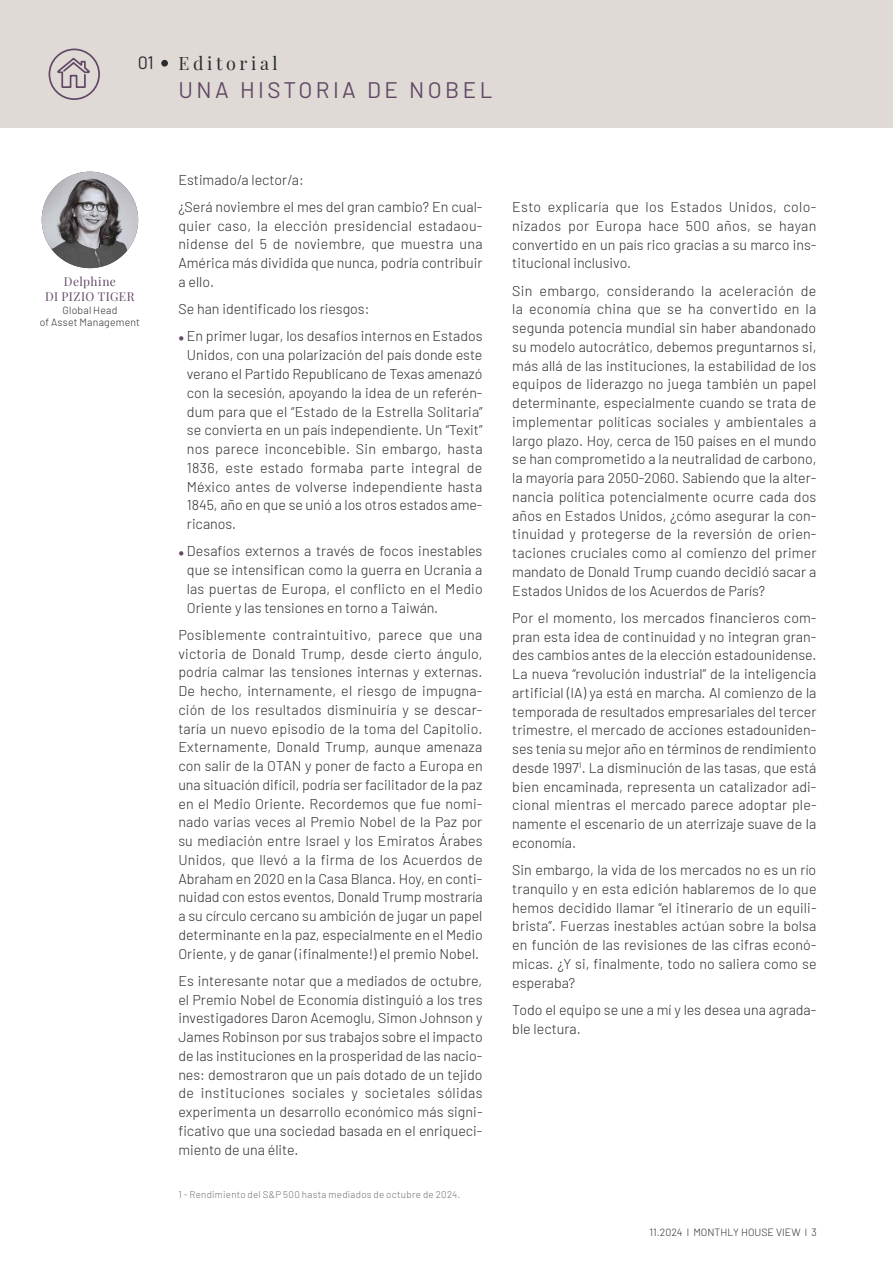
<style>
.page{position:relative;width:893px;height:1263px;background:#fff}
.page>*{position:absolute;margin:0;border:0;box-sizing:border-box;transform-origin:0 0}
.t1{font:22.5px "Barlow";letter-spacing:.15em;color:#624865}
.t2{font:18px "Playfair Display";letter-spacing:.2em;color:#2a2c30}
.t3{font:18px "Barlow";color:#2a2c30}
.t4{font:300 14.25px/18.8px "Barlow";color:#2a2c30;text-align:justify}
.t5{font:12px/14.5px "Playfair Display";letter-spacing:.03em;color:#624865;text-align:center}
.t6{font:300 10.5px/11.6px "Barlow";letter-spacing:.015em;color:#2a2c30;text-align:center}
.t7{font:300 9.75px "Barlow";letter-spacing:.03em;color:#706f6f}
.s1{font-family:"Garamond Premr Pro";font-weight:400;font-size:13.5px;color:#624865}
</style>
<div class="page">
<div style="left:0;top:0;width:893px;height:128px;background:#dfdad5"></div>
<div style="left:161px;top:60px;width:7px;height:7px;background:#2a2c30;border-radius:50%"></div>
<img style="left:42px;top:172px;width:96px;height:96px;border-radius:47px">
<svg style="left:48px;top:48px;width:52px;height:52px"></svg>
<p class="t3" style="left:138px;top:50px;width:17px">01</p>
<p class="t2" style="left:179px;top:49px;width:101px">Editorial</p>
<h1 class="t1" style="left:179px;top:74px;width:315px">UNA HISTORIA DE NOBEL</h1>
<p class="t5" style="left:45px;top:273px;width:91px">Delphine<br>DI PIZIO TIGER</p>
<p class="t6" style="left:40px;top:304px;width:102px">Global Head<br>of Asset Management</p>
<p class="t4" style="left:178px;top:165px;width:306px;line-height:27.3px">Estimado/a lector/a:<br>¿Será noviembre el mes del gran cambio? En cual-</p>
<p class="t4" style="left:178px;top:215px;width:306px">quier caso, la elección presidencial estadaou&shy;nidense del 5 de noviembre, que muestra una América más dividida que nunca, podría contribuir a ello.</p>
<p class="t4" style="left:178px;top:299px;width:193px">Se han identificado los riesgos:</p>
<p class="t4" style="left:187px;top:326px;width:297px;text-indent:-9px"><span class="s1">•</span> En primer lugar, los desafíos internos en Estados Unidos, con una polarización del país donde este verano el Partido Republicano de Texas amenazó con la secesión, apoyando la idea de un referén&shy;dum para que el “Estado de la Estrella Solitaria” se convierta en un país independiente. Un “Texit” nos parece inconcebible. Sin embargo, hasta 1836, este estado formaba parte integral de México antes de volverse independiente hasta 1845, año en que se unió a los otros estados ame&shy;ricanos.</p>
<p class="t4" style="left:187px;top:541px;width:297px;text-indent:-9px"><span class="s1">•</span> Desafíos externos a través de focos inestables que se intensifican como la guerra en Ucrania a las puertas de Europa, el conflicto en el Medio Oriente y las tensiones en torno a Taiwán.</p>
<p class="t4" style="left:178px;top:624px;width:306px">Posiblemente contraintuitivo, parece que una victoria de Donald Trump, desde cierto ángulo, podría calmar las tensiones internas y externas.<br>De hecho, internamente, el riesgo de impugna&shy;ción de los resultados disminuiría y se descar&shy;taría un nuevo episodio de la toma del Capitolio.<br>Externamente, Donald Trump, aunque amenaza con salir de la OTAN y poner de facto a Europa en una situación difícil, podría ser facilitador de la paz en el Medio Oriente. Recordemos que fue nomi&shy;nado varias veces al Premio Nobel de la Paz por su mediación entre Israel y los Emiratos Árabes Unidos, que llevó a la firma de los Acuerdos de Abraham en 2020 en la Casa Blanca. Hoy, en conti&shy;nuidad con estos eventos, Donald Trump mostraría a su círculo cercano su ambición de jugar un papel determinante en la paz, especialmente en el Medio Oriente, y de ganar (¡finalmente!) el premio Nobel.</p>
<p class="t4" style="left:178px;top:970px;width:306px">Es interesante notar que a mediados de octubre, el Premio Nobel de Economía distinguió a los tres investigadores Daron Acemoglu, Simon Johnson y James Robinson por sus trabajos sobre el impacto de las instituciones en la prosperidad de las nacio&shy;nes: demostraron que un país dotado de un tejido de instituciones sociales y societales sólidas experimenta un desarrollo económico más signi&shy;ficativo que una sociedad basada en el enriqueci&shy;miento de una élite.</p>
<p class="t7" style="left:178px;top:1187px;width:283px">1 - Rendimiento del S&amp;P 500 hasta mediados de octubre de 2024.</p>
<p class="t4" style="left:512px;top:196px;width:306px">Esto explicaría que los Estados Unidos, colo&shy;nizados por Europa hace 500 años, se hayan convertido en un país rico gracias a su marco ins&shy;titucional inclusivo.</p>
<p class="t4" style="left:512px;top:280px;width:306px">Sin embargo, considerando la aceleración de la economía china que se ha convertido en la segunda potencia mundial sin haber abandonado su modelo autocrático, debemos preguntarnos si, más allá de las instituciones, la estabilidad de los equipos de liderazgo no juega también un papel determinante, especialmente cuando se trata de implementar políticas sociales y ambientales a largo plazo. Hoy, cerca de 150 países en el mundo se han comprometido a la neutralidad de carbono, la mayoría para 2050-2060. Sabiendo que la alter&shy;nancia política potencialmente ocurre cada dos años en Estados Unidos, ¿cómo asegurar la con&shy;tinuidad y protegerse de la reversión de orien&shy;taciones cruciales como al comienzo del primer mandato de Donald Trump cuando decidió sacar a Estados Unidos de los Acuerdos de París?</p>
<p class="t4" style="left:512px;top:607px;width:306px">Por el momento, los mercados financieros com&shy;pran esta idea de continuidad y no integran gran&shy;des cambios antes de la elección estadounidense.<br>La nueva “revolución industrial” de la inteligencia artificial (IA) ya está en marcha. Al comienzo de la temporada de resultados empresariales del tercer trimestre, el mercado de acciones estadouniden&shy;ses tenía su mejor año en términos de rendimiento desde 1997<sup>1</sup>. La disminución de las tasas, que está bien encaminada, representa un catalizador adi&shy;cional mientras el mercado parece adoptar ple&shy;namente el escenario de un aterrizaje suave de la economía.</p>
<p class="t4" style="left:512px;top:859px;width:306px">Sin embargo, la vida de los mercados no es un río tranquilo y en esta edición hablaremos de lo que hemos decidido llamar “el itinerario de un equili&shy;brista”. Fuerzas inestables actúan sobre la bolsa en función de las revisiones de las cifras econó&shy;micas. ¿Y si, finalmente, todo no saliera como se esperaba?</p>
<p class="t4" style="left:512px;top:999px;width:306px">Todo el equipo se une a mí y les desea una agrada&shy;ble lectura.</p>
<p class="t6" style="left:650px;top:1226px;width:169px">11.2024 l MONTHLY HOUSE VIEW l 3</p>
</div>
